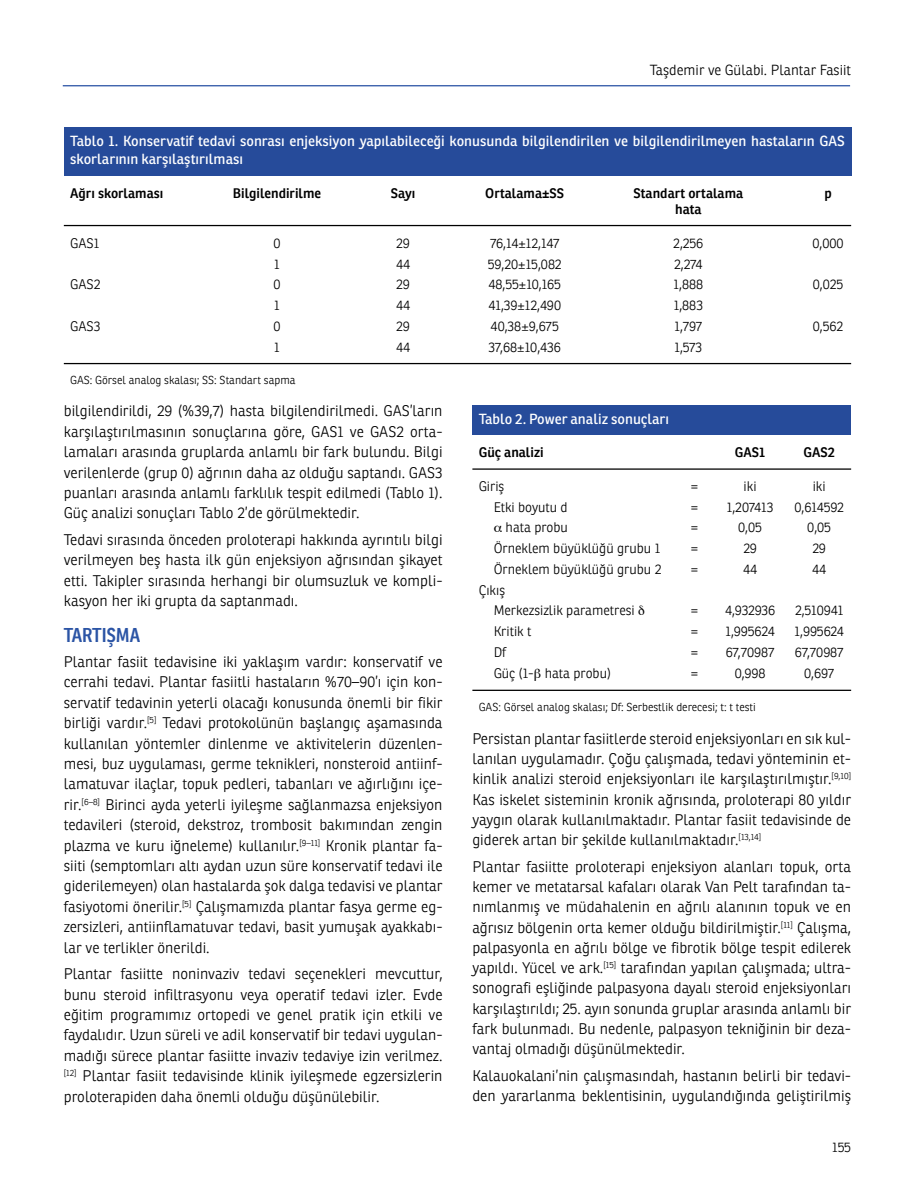
<style>
.page{position:relative;width:915px;height:1191px;background:#fff}
.page>*{position:absolute;margin:0;border:0;box-sizing:border-box;transform-origin:0 0}
.t1{font:600 19.5px "Ronnia Cond";color:#2b54a5}
.t2{font:300 15px/20.4px "Ronnia";color:#000;text-align:justify}
.t3{font:14.25px/18px "Ronnia";color:#fff}
.t4{font:300 14.25px "Ronnia";color:#000}
.t5{font:300 13.5px/20.7px "Ronnia";color:#000}
.t6{font:600 13.5px "Ronnia";color:#000}
.t7{font:300 11.25px "Ronnia";color:#000}
</style>
<div class="page">
<hr style="left:63px;top:85px;width:786px;height:1px;background:#2b54a5">
<div style="left:64px;top:128px;width:786px;height:48px;background:#264b9a"></div>
<hr style="left:64px;top:225px;width:786px;height:1px;background:#000">
<hr style="left:64px;top:363px;width:786px;height:1px;background:#000">
<div style="left:472px;top:405px;width:378px;height:29px;background:#264b9a"></div>
<hr style="left:472px;top:468px;width:378px;height:2px;background:#000">
<hr style="left:472px;top:689px;width:378px;height:2px;background:#000">
<p class="t4" style="left:649px;top:61px;width:203px">Taşdemir ve Gülabi. Plantar Fasiit</p>
<p class="t3" style="left:70px;top:132px;width:775px">Tablo 1. Konservatif tedavi sonrası enjeksiyon yapılabileceği konusunda bilgilendirilen ve bilgilendirilmeyen hastaların GAS skorlarının karşılaştırılması</p>
<p class="t6" style="left:70px;top:185px;width:95px">Ağrı skorlaması</p>
<p class="t6" style="left:233px;top:185px;width:90px">Bilgilendirilme</p>
<p class="t6" style="left:391px;top:185px;width:26px">Sayı</p>
<p class="t6" style="left:485px;top:185px;width:80px">Ortalama±SS</p>
<p class="t6" style="left:633px;top:185px;width:111px">Standart ortalama</p>
<p class="t6" style="left:824px;top:185px;width:9px">p</p>
<p class="t6" style="left:674px;top:201px;width:28px">hata</p>
<p class="t5" style="left:70px;top:233px;width:31px">GAS1</p>
<p class="t5" style="left:273px;top:233px;width:9px">0</p>
<p class="t5" style="left:396px;top:233px;width:15px">29</p>
<p class="t5" style="left:490px;top:233px;width:71px">76,14±12,147</p>
<p class="t5" style="left:673px;top:233px;width:32px">2,256</p>
<p class="t5" style="left:812px;top:233px;width:33px">0,000</p>
<p class="t5" style="left:274px;top:253px;width:7px">1</p>
<p class="t5" style="left:396px;top:253px;width:16px">44</p>
<p class="t5" style="left:487px;top:253px;width:75px">59,20±15,082</p>
<p class="t5" style="left:674px;top:253px;width:30px">2,274</p>
<p class="t5" style="left:70px;top:274px;width:32px">GAS2</p>
<p class="t5" style="left:273px;top:274px;width:9px">0</p>
<p class="t5" style="left:396px;top:274px;width:15px">29</p>
<p class="t5" style="left:488px;top:274px;width:74px">48,55±10,165</p>
<p class="t5" style="left:673px;top:274px;width:31px">1,888</p>
<p class="t5" style="left:812px;top:274px;width:32px">0,025</p>
<p class="t5" style="left:274px;top:295px;width:7px">1</p>
<p class="t5" style="left:396px;top:295px;width:16px">44</p>
<p class="t5" style="left:488px;top:295px;width:74px">41,39±12,490</p>
<p class="t5" style="left:673px;top:295px;width:31px">1,883</p>
<p class="t5" style="left:70px;top:316px;width:32px">GAS3</p>
<p class="t5" style="left:273px;top:316px;width:9px">0</p>
<p class="t5" style="left:396px;top:316px;width:15px">29</p>
<p class="t5" style="left:490px;top:316px;width:70px">40,38±9,675</p>
<p class="t5" style="left:674px;top:316px;width:29px">1,797</p>
<p class="t5" style="left:812px;top:316px;width:32px">0,562</p>
<p class="t5" style="left:274px;top:336px;width:7px">1</p>
<p class="t5" style="left:396px;top:336px;width:16px">44</p>
<p class="t5" style="left:488px;top:336px;width:74px">37,68±10,436</p>
<p class="t5" style="left:674px;top:336px;width:29px">1,573</p>
<p class="t7" style="left:70px;top:373px;width:227px">GAS: Görsel analog skalası; SS: Standart sapma</p>
<p class="t3" style="left:478px;top:409px;width:192px">Tablo 2. Power analiz sonuçları</p>
<p class="t6" style="left:478px;top:444px;width:66px">Güç analizi</p>
<p class="t6" style="left:734px;top:444px;width:32px">GAS1</p>
<p class="t6" style="left:803px;top:444px;width:33px">GAS2</p>
<p class="t5" style="left:478px;top:475px;width:27px">Giriş</p>
<p class="t5" style="left:690px;top:475px;width:9px">=</p>
<p class="t5" style="left:743px;top:475px;width:14px">iki</p>
<p class="t5" style="left:812px;top:475px;width:14px">iki</p>
<p class="t5" style="left:493px;top:496px;width:76px">Etki boyutu d</p>
<p class="t5" style="left:690px;top:496px;width:9px">=</p>
<p class="t5" style="left:726px;top:496px;width:48px">1,207413</p>
<p class="t5" style="left:794px;top:496px;width:51px">0,614592</p>
<p class="t5" style="left:505px;top:517px;width:64px">hata probu</p>
<p class="t5" style="left:690px;top:517px;width:9px">=</p>
<p class="t5" style="left:738px;top:517px;width:25px">0,05</p>
<p class="t5" style="left:807px;top:517px;width:25px">0,05</p>
<p class="t5" style="left:493px;top:538px;width:168px">Örneklem büyüklüğü grubu 1</p>
<p class="t5" style="left:690px;top:538px;width:9px">=</p>
<p class="t5" style="left:743px;top:538px;width:15px">29</p>
<p class="t5" style="left:812px;top:538px;width:15px">29</p>
<p class="t5" style="left:493px;top:558px;width:169px">Örneklem büyüklüğü grubu 2</p>
<p class="t5" style="left:690px;top:558px;width:9px">=</p>
<p class="t5" style="left:742px;top:558px;width:16px">44</p>
<p class="t5" style="left:811px;top:558px;width:16px">44</p>
<p class="t5" style="left:493px;top:579px;width:143px;text-indent:-15px">Çıkış<br>Merkezsizlik parametresi</p>
<p class="t2" style="left:64px;top:401px;width:380px">bilgilendirildi, 29 (%39,7) hasta bilgilendirilmedi. GAS’ların karşılaştırılmasının sonuçlarına göre, GAS1 ve GAS2 orta&shy;lamaları arasında gruplarda anlamlı bir fark bulundu. Bilgi verilenlerde (grup 0) ağrının daha az olduğu saptandı. GAS3 puanları arasında anlamlı farklılık tespit edilmedi (Tablo 1).<br>Güç analizi sonuçları Tablo 2’de görülmektedir.</p>
<p class="t2" style="left:64px;top:529px;width:380px">Tedavi sırasında önceden proloterapi hakkında ayrıntılı bilgi verilmeyen beş hasta ilk gün enjeksiyon ağrısından şikayet etti. Takipler sırasında herhangi bir olumsuzluk ve kompli&shy;kasyon her iki grupta da saptanmadı.</p>
<h1 class="t1" style="left:64px;top:623px;width:78px">TARTIŞMA</h1>
<p class="t2" style="left:64px;top:651px;width:380px">Plantar fasiit tedavisine iki yaklaşım vardır: konservatif ve cerrahi tedavi. Plantar fasiitli hastaların %70–90’ı için kon&shy;servatif tedavinin yeterli olacağı konusunda önemli bir fikir birliği vardır.<sup>[5]</sup> Tedavi protokolünün başlangıç aşamasında kullanılan yöntemler dinlenme ve aktivitelerin düzenlen&shy;mesi, buz uygulaması, germe teknikleri, nonsteroid antiinf&shy;lamatuvar ilaçlar, topuk pedleri, tabanları ve ağırlığını içe&shy;rir.<sup>[6–8]</sup> Birinci ayda yeterli iyileşme sağlanmazsa enjeksiyon tedavileri (steroid, dekstroz, trombosit bakımından zengin plazma ve kuru iğneleme) kullanılır.<sup>[9–11]</sup> Kronik plantar fa&shy;siiti (semptomları altı aydan uzun süre konservatif tedavi ile giderilemeyen) olan hastalarda şok dalga tedavisi ve plantar fasiyotomi önerilir.<sup>[5]</sup> Çalışmamızda plantar fasya germe eg&shy;zersizleri, antiinflamatuvar tedavi, basit yumuşak ayakkabı&shy;lar ve terlikler önerildi.</p>
<p class="t2" style="left:64px;top:963px;width:380px">Plantar fasiitte noninvaziv tedavi seçenekleri mevcuttur, bunu steroid infiltrasyonu veya operatif tedavi izler. Evde eğitim programımız ortopedi ve genel pratik için etkili ve faydalıdır. Uzun süreli ve adil konservatif bir tedavi uygulan&shy;madığı sürece plantar fasiitte invaziv tedaviye izin verilmez. <sup>[12]</sup> Plantar fasiit tedavisinde klinik iyileşmede egzersizlerin proloterapiden daha önemli olduğu düşünülebilir.</p>
<p class="t5" style="left:690px;top:600px;width:9px">=</p>
<p class="t5" style="left:724px;top:600px;width:52px">4,932936</p>
<p class="t5" style="left:794px;top:600px;width:50px">2,510941</p>
<p class="t5" style="left:493px;top:621px;width:39px">Kritik t</p>
<p class="t5" style="left:690px;top:621px;width:9px">=</p>
<p class="t5" style="left:725px;top:621px;width:51px">1,995624</p>
<p class="t5" style="left:794px;top:621px;width:51px">1,995624</p>
<p class="t5" style="left:493px;top:641px;width:14px">Df</p>
<p class="t5" style="left:690px;top:641px;width:9px">=</p>
<p class="t5" style="left:725px;top:641px;width:50px">67,70987</p>
<p class="t5" style="left:794px;top:641px;width:50px">67,70987</p>
<p class="t5" style="left:493px;top:662px;width:119px">Güç (1- hata probu)</p>
<p class="t5" style="left:690px;top:662px;width:9px">=</p>
<p class="t5" style="left:734px;top:662px;width:32px">0,998</p>
<p class="t5" style="left:804px;top:662px;width:31px">0,697</p>
<p class="t7" style="left:478px;top:700px;width:278px">GAS: Görsel analog skalası; Df: Serbestlik derecesi; t: t testi</p>
<p class="t2" style="left:472px;top:728px;width:380px">Persistan plantar fasiitlerde steroid enjeksiyonları en sık kul&shy;lanılan uygulamadır. Çoğu çalışmada, tedavi yönteminin et&shy;kinlik analizi steroid enjeksiyonları ile karşılaştırılmıştır.<sup>[9,10] </sup>Kas iskelet sisteminin kronik ağrısında, proloterapi 80 yıldır yaygın olarak kullanılmaktadır. Plantar fasiit tedavisinde de giderek artan bir şekilde kullanılmaktadır.<sup>[13,14]</sup></p>
<p class="t2" style="left:472px;top:856px;width:380px">Plantar fasiitte proloterapi enjeksiyon alanları topuk, orta kemer ve metatarsal kafaları olarak Van Pelt tarafından ta&shy;nımlanmış ve müdahalenin en ağrılı alanının topuk ve en ağrısız bölgenin orta kemer olduğu bildirilmiştir.<sup>[11]</sup> Çalışma, palpasyonla en ağrılı bölge ve fibrotik bölge tespit edilerek yapıldı. Yücel ve ark.<sup>[15]</sup> tarafından yapılan çalışmada; ultra&shy;sonografi eşliğinde palpasyona dayalı steroid enjeksiyonları karşılaştırıldı; 25. ayın sonunda gruplar arasında anlamlı bir fark bulunmadı. Bu nedenle, palpasyon tekniğinin bir deza&shy;vantaj olmadığı düşünülmektedir.</p>
<p class="t2" style="left:472px;top:1065px;width:380px">Kalauokalani’nin çalışmasındah, hastanın belirli bir tedavi&shy;den yararlanma beklentisinin, uygulandığında geliştirilmiş</p>
<p class="t5" style="left:831px;top:1136px;width:20px">155</p>
</div>
